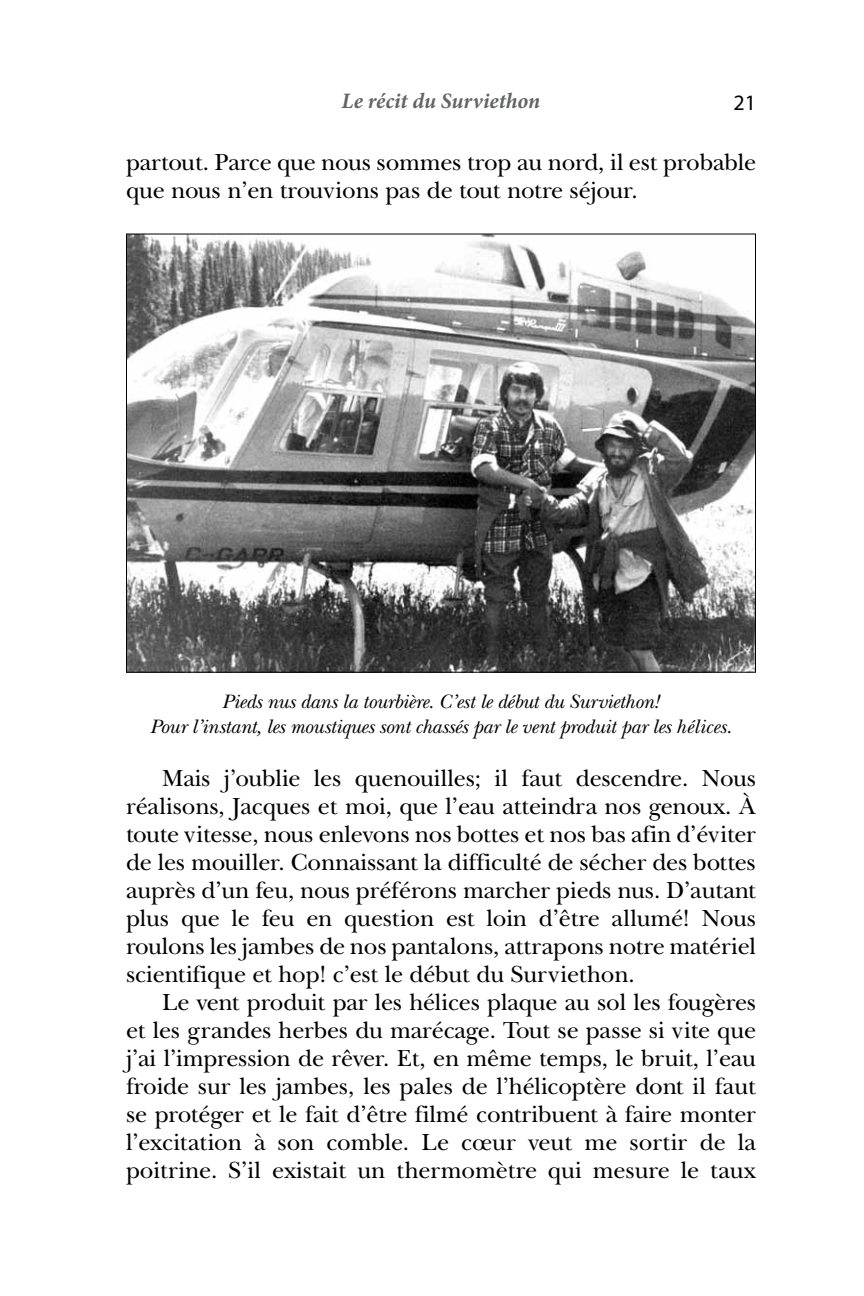
<style>
.page{position:relative;width:864px;height:1296px;background:#fff}
.page>*{position:absolute;margin:0;border:0;box-sizing:border-box;transform-origin:0 0}
.t1{font:24px/28px "New Baskerville Roman DTC";letter-spacing:-.005em;color:#000;text-align:justify}
.t2{font:italic 700 22px "Minion Pro";letter-spacing:-.005em;color:#636466}
.t3{font:22px "Myriad Pro";color:#000}
.t4{font:20px/25px "New Baskerville Roman Italic DTC";letter-spacing:-.02em;color:#000;text-align:center}
</style>
<div class="page">
<img style="left:128px;top:236px;width:626px;height:435px">
<p class="t2" style="left:342px;top:88px;width:200px">Le récit du Surviethon</p>
<p class="t3" style="left:733px;top:90px;width:24px">21</p>
<p class="t1" style="left:126px;top:149px;width:632px">partout. Parce que nous sommes trop au nord, il est probable que nous n’en trouvions pas de tout notre séjour.</p>
<p class="t4" style="left:151px;top:689px;width:584px">Pieds nus dans la tourbière. C’est le début du Surviethon!<br>Pour l’instant, les moustiques sont chassés par le vent produit par les hélices.</p>
<p class="t1" style="left:126px;top:765px;width:632px;text-indent:36px">Mais j’oublie les quenouilles; il faut descendre. Nous réalisons, Jacques et moi, que l’eau atteindra nos genoux. À toute vitesse, nous enlevons nos bottes et nos bas afin d’éviter de les mouiller. Connaissant la difficulté de sécher des bottes auprès d’un feu, nous préférons marcher pieds nus. D’autant plus que le feu en question est loin d’être allumé! Nous roulons les jambes de nos pantalons, attrapons notre matériel scientifique et hop! c’est le début du Surviethon.</p>
<p class="t1" style="left:126px;top:989px;width:632px;text-indent:36px">Le vent produit par les hélices plaque au sol les fougères et les grandes herbes du marécage. Tout se passe si vite que j’ai l’impression de rêver. Et, en même temps, le bruit, l’eau froide sur les jambes, les pales de l’hélicoptère dont il faut se protéger et le fait d’être filmé contribuent à faire monter l’excitation à son comble. Le cœur veut me sortir de la poitrine. S’il existait un thermomètre qui mesure le taux</p>
</div>
